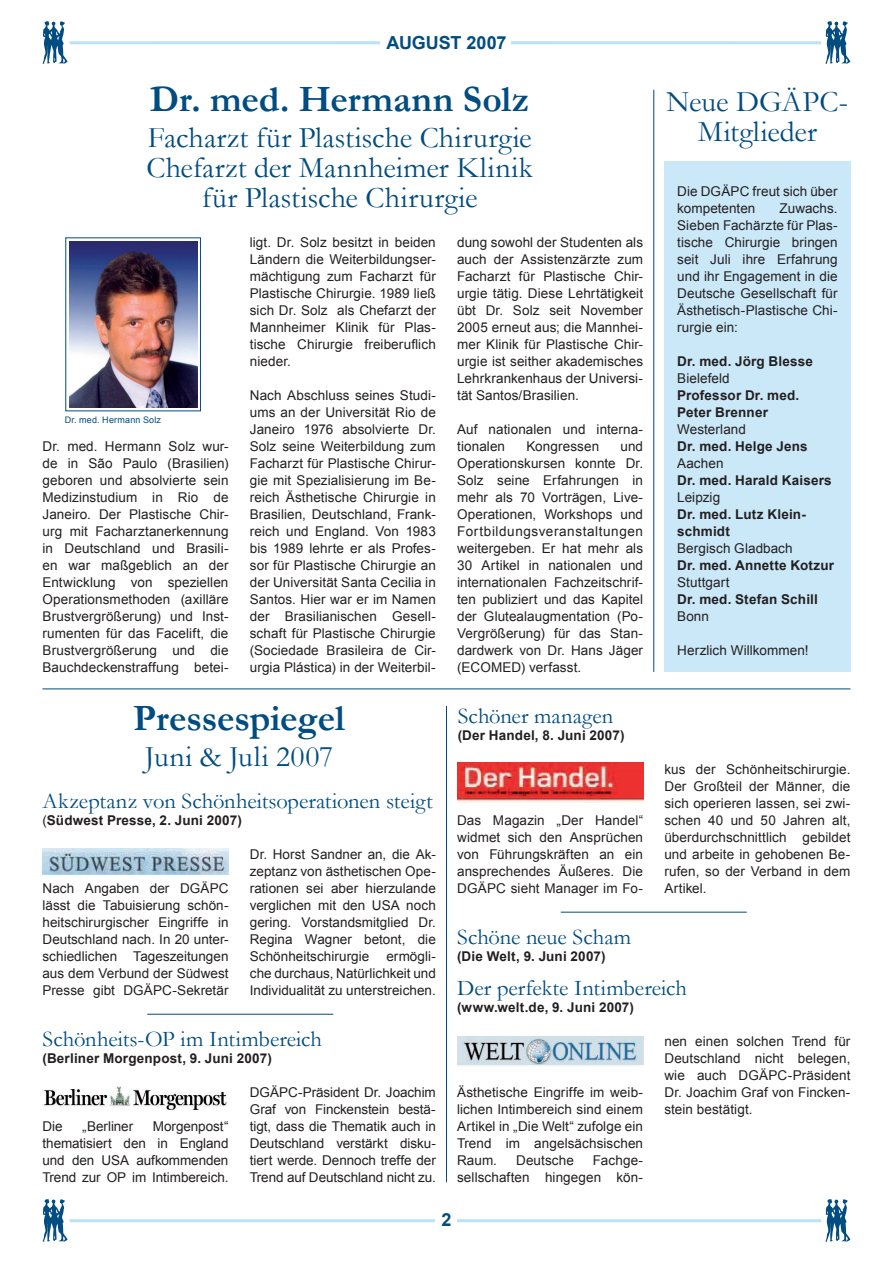
<style>
.page{position:relative;width:893px;height:1263px;background:#fff}
.page>*{position:absolute;margin:0;border:0;box-sizing:border-box;transform-origin:0 0}
.t1{font:600 37.5px "Garamond";letter-spacing:-.005em;color:#014c80}
.t2{font:30px/30px "Garamond";color:#014c80;text-align:center}
.t3{font:30px "Garamond";letter-spacing:.02em;color:#014c80}
.t4{font:22.5px "Garamond";color:#014c80}
.t5{font:700 18px "Arial";letter-spacing:-.01em;color:#014c80}
.t6{font:13.5px/17px "Arial";letter-spacing:.005em;color:#231f20;text-align:justify}
.t7{font:700 13.5px/17px "Arial";letter-spacing:.015em;color:#231f20}
.t8{font:9px "Arial";letter-spacing:.025em;color:#014c80}
.s1{font-weight:400}
</style>
<div class="page">
<img style="left:69px;top:241px;width:128px;height:167px">
<img style="left:43px;top:1086px;width:184px;height:24px">
<img style="left:457px;top:762px;width:186px;height:41px">
<div style="left:664px;top:162px;width:186px;height:510px;background:#cae8f8"></div>
<svg style="left:511px;top:21px;width:339px;height:43px"></svg>
<svg style="left:42px;top:21px;width:338px;height:43px"></svg>
<svg style="left:457px;top:1199px;width:393px;height:43px"></svg>
<svg style="left:42px;top:1199px;width:393px;height:43px"></svg>
<hr style="left:43px;top:688px;width:807px;height:1px;background:#014c80">
<hr style="left:446px;top:706px;width:1px;height:476px;background:#014c80">
<img style="left:43px;top:848px;width:186px;height:27px">
<img style="left:458px;top:1036px;width:185px;height:30px">
<hr style="left:147px;top:1014px;width:186px;height:1px;background:#014c80">
<hr style="left:561px;top:912px;width:186px;height:1px;background:#014c80">
<hr style="left:653px;top:90px;width:1px;height:582px;background:#014c80">
<h3 class="t5" style="left:387px;top:31px;width:121px">AUGUST 2007</h3>
<h1 class="t1" style="left:150px;top:73px;width:381px">Dr. med. Hermann Solz</h1>
<h2 class="t2" style="left:147px;top:121px;width:388px">Facharzt für Plastische Chirurgie<br>Chefarzt der Mannheimer Klinik für Plastische Chirurgie</h2>
<p class="t6" style="left:457px;top:234px;width:188px">dung sowohl der Studenten als auch der Assistenzärzte zum Facharzt für Plastische Chir&shy;urgie tätig. Diese Lehrtätigkeit übt Dr. Solz seit November 2005 erneut aus; die Mannhei&shy;mer Klinik für Plastische Chir&shy;urgie ist seither akademisches Lehrkrankenhaus der Universi&shy;tät Santos/Brasilien.</p>
<p class="t6" style="left:457px;top:421px;width:188px">Auf nationalen und interna&shy;tionalen</p>
<p class="t6" style="left:250px;top:234px;width:188px">ligt. Dr. Solz besitzt in beiden Ländern die Weiterbildungser&shy;mächtigung zum Facharzt für Plastische Chirurgie. 1989 ließ sich Dr. Solz als Chefarzt der Mannheimer Klinik für Plas&shy;tische Chirurgie freiberuflich nieder.</p>
<p class="t6" style="left:250px;top:387px;width:188px">Nach Abschluss seines Studi&shy;ums an der Universität Rio de Janeiro 1976 absolvierte Dr.<br>Solz seine Weiterbildung zum Facharzt für Plastische Chirur&shy;gie mit Spezialisierung im Be&shy;reich Ästhetische Chirurgie in Brasilien, Deutschland, Frank&shy;reich und England. Von 1983 bis 1989 lehrte er als Profes&shy;sor für Plastische Chirurgie an der Universität Santa Cecilia in Santos. Hier war er im Namen der Brasilianischen Gesell&shy;schaft für Plastische Chirurgie (Sociedade Brasileira de Cir&shy;urgia Plástica) in der Weiterbil-</p>
<p class="t8" style="left:65px;top:414px;width:98px">Dr. med. Hermann Solz</p>
<p class="t6" style="left:43px;top:438px;width:188px">Dr. med. Hermann Solz wur&shy;de in São Paulo (Brasilien) geboren und absolvierte sein Medizinstudium in Rio de Janeiro. Der Plastische Chir&shy;urg mit Facharztanerkennung in Deutschland und Brasili&shy;en war maßgeblich an der Entwicklung von speziellen Operationsmethoden (axilläre Brustvergrößerung) und Inst&shy;rumenten für das Facelift, die Brustvergrößerung und die Bauchdeckenstraffung betei-</p>
<p class="t6" style="left:457px;top:438px;width:188px;text-indent:163px">und Operationskursen konnte Dr.<br>Solz seine Erfahrungen in mehr als 70 Vorträgen, Live-Operationen, Workshops und Fortbildungsveranstaltungen weitergeben. Er hat mehr als 30 Artikel in nationalen und internationalen Fachzeitschrif&shy;ten publiziert und das Kapitel der Glutealaugmentation (Po-Vergrößerung) für das Stan&shy;dardwerk von Dr. Hans Jäger (ECOMED) verfasst.</p>
<p class="t6" style="left:526px;top:438px;width:74px">Kongressen</p>
<h2 class="t2" style="left:667px;top:86px;width:183px">Neue DGÄPC-<br>Mitglieder</h2>
<p class="t6" style="left:677px;top:183px;width:162px">Die DGÄPC freut sich über kompetenten</p>
<p class="t6" style="left:677px;top:200px;width:162px;text-indent:102px">Zuwachs.<br>Sieben Fachärzte für Plas&shy;tische Chirurgie bringen seit Juli ihre Erfahrung und ihr Engagement in die Deutsche Gesellschaft für Ästhetisch-Plastische Chi&shy;rurgie ein:</p>
<p class="t7" style="left:677px;top:353px;width:137px">Dr. med. Jörg Blesse</p>
<p class="t6" style="left:677px;top:370px;width:54px">Bielefeld</p>
<p class="t7" style="left:677px;top:387px;width:124px">Professor Dr. med.<br>Peter Brenner</p>
<p class="t6" style="left:677px;top:421px;width:70px">Westerland</p>
<p class="t7" style="left:677px;top:438px;width:132px">Dr. med. Helge Jens</p>
<p class="t6" style="left:677px;top:455px;width:48px">Aachen</p>
<p class="t7" style="left:677px;top:472px;width:156px">Dr. med. Harald Kaisers</p>
<p class="t6" style="left:677px;top:489px;width:45px">Leipzig</p>
<p class="t7" style="left:677px;top:506px;width:130px">Dr. med. Lutz Klein&shy;schmidt</p>
<p class="t6" style="left:677px;top:540px;width:117px">Bergisch Gladbach</p>
<p class="t7" style="left:677px;top:557px;width:158px">Dr. med. Annette Kotzur</p>
<p class="t6" style="left:677px;top:574px;width:54px">Stuttgart</p>
<p class="t7" style="left:677px;top:591px;width:142px">Dr. med. Stefan Schill</p>
<p class="t6" style="left:677px;top:608px;width:33px">Bonn</p>
<p class="t6" style="left:677px;top:642px;width:133px">Herzlich Willkommen!</p>
<h1 class="t1" style="left:133px;top:693px;width:213px">Pressespiegel</h1>
<h2 class="t3" style="left:145px;top:737px;width:190px">Juni &amp; Juli 2007</h2>
<h3 class="t4" style="left:43px;top:786px;width:392px">Akzeptanz von Schönheitsoperationen steigt</h3>
<p class="t7" style="left:43px;top:812px;width:201px"><span class="s1">(</span>Südwest Presse, 2. Juni 2007)</p>
<p class="t6" style="left:43px;top:880px;width:188px">Nach Angaben der DGÄPC lässt die Tabuisierung schön&shy;heitschirurgischer Eingriffe in Deutschland nach. In 20 unter&shy;schiedlichen Tageszeitungen aus dem Verbund der Südwest Presse gibt DGÄPC-Sekretär</p>
<p class="t6" style="left:250px;top:846px;width:188px">Dr. Horst Sandner an, die Ak&shy;zeptanz von ästhetischen Ope&shy;rationen sei aber hierzulande verglichen mit den USA noch gering. Vorstandsmitglied Dr.<br>Regina Wagner betont, die Schönheitschirurgie</p>
<p class="t6" style="left:250px;top:948px;width:188px;text-indent:137px">ermögli&shy;che durchaus, Natürlichkeit und Individualität zu unterstreichen.</p>
<h3 class="t4" style="left:43px;top:1024px;width:281px">Schönheits-OP im Intimbereich</h3>
<p class="t7" style="left:43px;top:1050px;width:231px">(Berliner Morgenpost, 9. Juni 2007)</p>
<p class="t6" style="left:43px;top:1118px;width:188px;text-indent:110px">Morgenpost“ thematisiert den in England und den USA aufkommenden Trend zur OP im Intimbereich.</p>
<p class="t6" style="left:43px;top:1118px;width:22px">Die</p>
<p class="t6" style="left:82px;top:1118px;width:52px">„Berliner</p>
<p class="t6" style="left:250px;top:1084px;width:188px">DGÄPC-Präsident Dr. Joachim Graf von Finckenstein bestä&shy;tigt, dass die Thematik auch in Deutschland verstärkt disku&shy;tiert werde. Dennoch treffe der Trend auf Deutschland nicht zu.</p>
<h3 class="t4" style="left:458px;top:701px;width:157px">Schöner managen</h3>
<p class="t7" style="left:458px;top:727px;width:168px">(Der Handel, 8. Juni 2007)</p>
<p class="t6" style="left:664px;top:761px;width:188px">kus der Schönheitschirurgie.<br>Der Großteil der Männer, die sich operieren lassen, sei zwi&shy;schen 40 und 50 Jahren alt, überdurchschnittlich gebildet und arbeite in gehobenen Be&shy;rufen, so der Verband in dem Artikel.</p>
<p class="t6" style="left:457px;top:812px;width:188px">Das Magazin „Der Handel“ widmet sich den Ansprüchen von Führungskräften an ein ansprechendes Äußeres. Die DGÄPC sieht Manager im Fo-</p>
<h3 class="t4" style="left:457px;top:922px;width:176px">Schöne neue Scham</h3>
<p class="t7" style="left:457px;top:948px;width:150px">(Die Welt, 9. Juni 2007)</p>
<h3 class="t4" style="left:457px;top:973px;width:231px">Der perfekte Intimbereich</h3>
<p class="t7" style="left:457px;top:999px;width:178px">(www.welt.de, 9. Juni 2007)</p>
<p class="t6" style="left:457px;top:1084px;width:188px">Ästhetische Eingriffe im weib&shy;lichen Intimbereich sind einem Artikel in „Die Welt“ zufolge ein Trend im angelsächsischen Raum.</p>
<p class="t6" style="left:457px;top:1152px;width:188px;text-align:right">Fachge-<br>sellschaften hingegen kön-</p>
<p class="t6" style="left:516px;top:1152px;width:59px">Deutsche</p>
<p class="t6" style="left:664px;top:1033px;width:188px">nen einen solchen Trend für Deutschland nicht belegen, wie auch DGÄPC-Präsident Dr. Joachim Graf von Fincken&shy;stein bestätigt.</p>
<h3 class="t5" style="left:441px;top:1208px;width:12px">2</h3>
</div>
